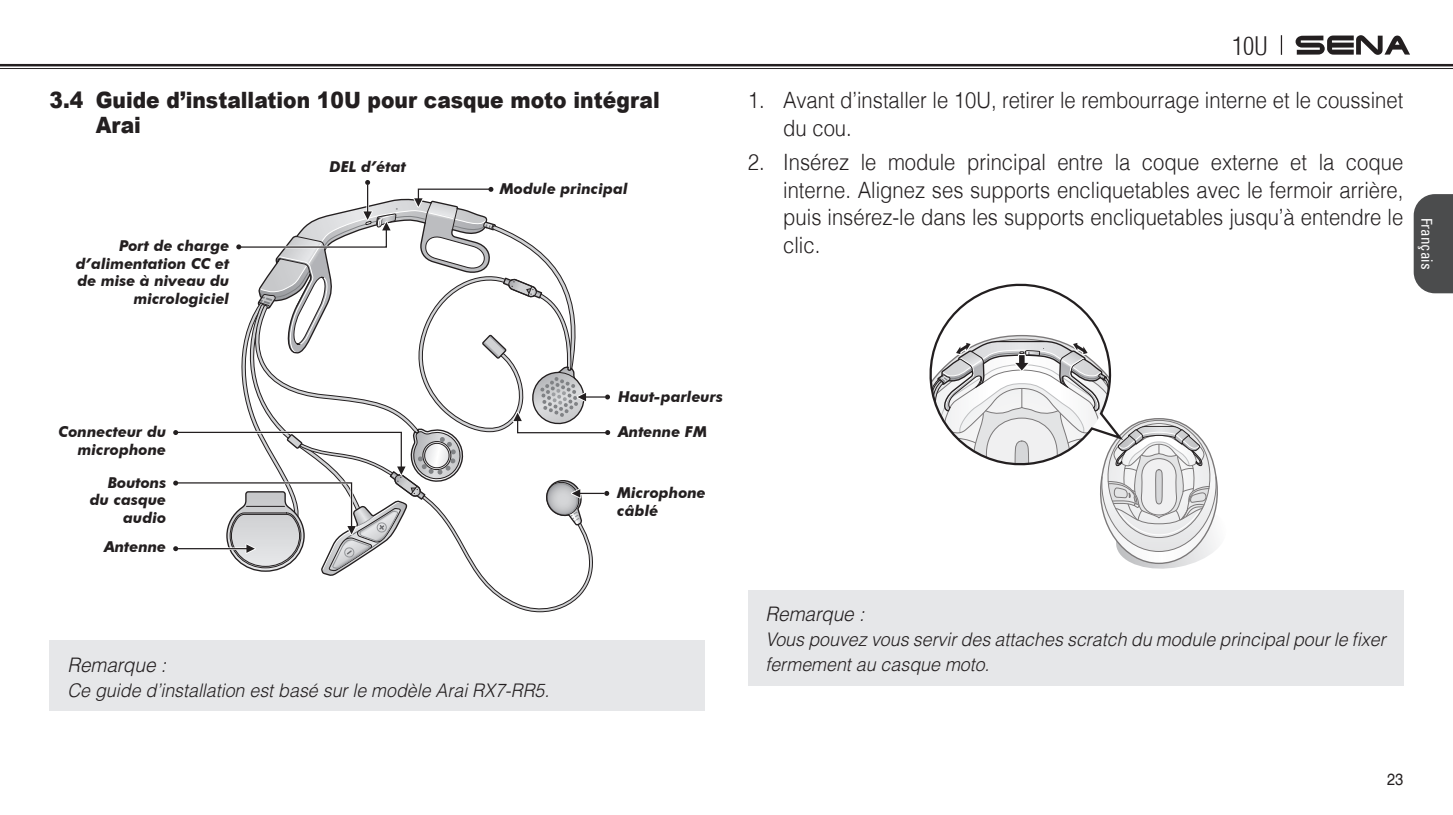
<style>
.page{position:relative;width:1453px;height:815px;background:#fff}
.page>*{position:absolute;margin:0;border:0;box-sizing:border-box;transform-origin:0 0}
.t1{font:300 condensed 25px "Helvetica";color:#231f20}
.t2{font:300 22.5px/27.5px "Helvetica LT";color:#231f20;scale:.9 1}
.t3{font:900 22.5px/25px "Arial";color:#231f20;scale:.9 1}
.t4{font:italic 300 20px "Helvetica";color:#231f20;scale:.95 1}
.t5{font:italic 300 18.75px/25px "Helvetica";color:#231f20;scale:.95 1}
.t6{font:16.25px "Helvetica";color:#231f20;scale:.9 1}
.t7{font:italic 700 15px/17.5px "Futura BT";color:#231f20;text-align:right}
.t8{font:condensed 15px "Univers";color:#fff}
</style>
<div class="page">
<svg style="left:0;top:66px;width:1453px;height:1px"></svg>
<hr style="left:0;top:64px;width:1453px;height:2px;background:#231f20">
<hr style="left:0;top:68px;width:1453px;height:1px;background:#231f20">
<svg style="left:1281px;top:35px;width:1px;height:20px"></svg>
<svg style="left:1295px;top:35px;width:115px;height:20px"></svg>
<svg style="left:1413px;top:194px;width:40px;height:99px;background:#565758"></svg>
<div style="left:364px;top:179px;width:7px;height:7px;border:2px solid #fff;border-radius:50%"></div>
<div style="left:172px;top:545px;width:7px;height:7px;border:2px solid #fff;border-radius:50%"></div>
<div style="left:604px;top:394px;width:7px;height:6px;border:2px solid #fff;border-radius:50%"></div>
<div style="left:172px;top:480px;width:7px;height:6px;border:2px solid #fff;border-radius:50%"></div>
<div style="left:172px;top:429px;width:7px;height:7px;border:2px solid #fff;border-radius:50%"></div>
<div style="left:604px;top:429px;width:7px;height:7px;border:2px solid #fff;border-radius:50%"></div>
<svg style="left:173px;top:180px;width:437px;height:432px"></svg>
<div style="left:50px;top:641px;width:655px;height:70px;background:#e6e7e9"></div>
<svg style="left:929px;top:283px;width:289px;height:286px"></svg>
<div style="left:748px;top:590px;width:655px;height:95px;background:#e6e7e9"></div>
<p class="t3" style="left:96px;top:87px;width:628px;text-indent:-46px">3.4 Guide d’installation 10U pour casque moto intégral<br>Arai</p>
<p class="t7" style="left:76px;top:237px;width:155px">Port de charge d’alimentation CC et de mise à niveau du micrologiciel</p>
<p class="t7" style="left:329px;top:158px;width:78px">DEL d’état</p>
<p class="t7" style="left:500px;top:180px;width:129px">Module principal</p>
<p class="t1" style="left:1232px;top:30px;width:38px">10U</p>
<p class="t2" style="left:783px;top:86px;width:691px;text-indent:-35px">1. Avant d’installer le 10U, retirer le rembourrage interne et le coussinet du cou.</p>
<p class="t2" style="left:783px;top:148px;width:690px;text-align:justify;text-indent:-35px">2. Insérez le module principal entre la coque externe et la coque interne. Alignez ses supports encliquetables avec le fermoir arrière, puis insérez-le dans les supports encliquetables jusqu’à entendre le clic.</p>
<p class="t8" style="left:1436px;top:218px;width:53px;rotate:90deg">Français</p>
<p class="t7" style="left:59px;top:423px;width:109px">Connecteur du microphone</p>
<p class="t7" style="left:90px;top:473px;width:78px">Boutons du casque audio</p>
<p class="t7" style="left:104px;top:538px;width:64px">Antenne</p>
<p class="t4" style="left:67px;top:652px;width:106px">Remarque :</p>
<p class="t5" style="left:67px;top:678px;width:509px">Ce guide d’installation est basé sur le modèle Arai RX7-RR5.</p>
<p class="t7" style="left:618px;top:388px;width:106px">Haut-parleurs</p>
<p class="t7" style="left:618px;top:423px;width:90px">Antenne FM</p>
<p class="t7" style="left:617px;top:484px;width:90px;text-align:left">Microphone câblé</p>
<p class="t4" style="left:765px;top:602px;width:106px">Remarque :</p>
<p class="t5" style="left:765px;top:627px;width:654px">Vous pouvez vous servir des attaches scratch du module principal pour le fixer fermement au casque moto.</p>
<p class="t6" style="left:1387px;top:770px;width:20px">23</p>
</div>
